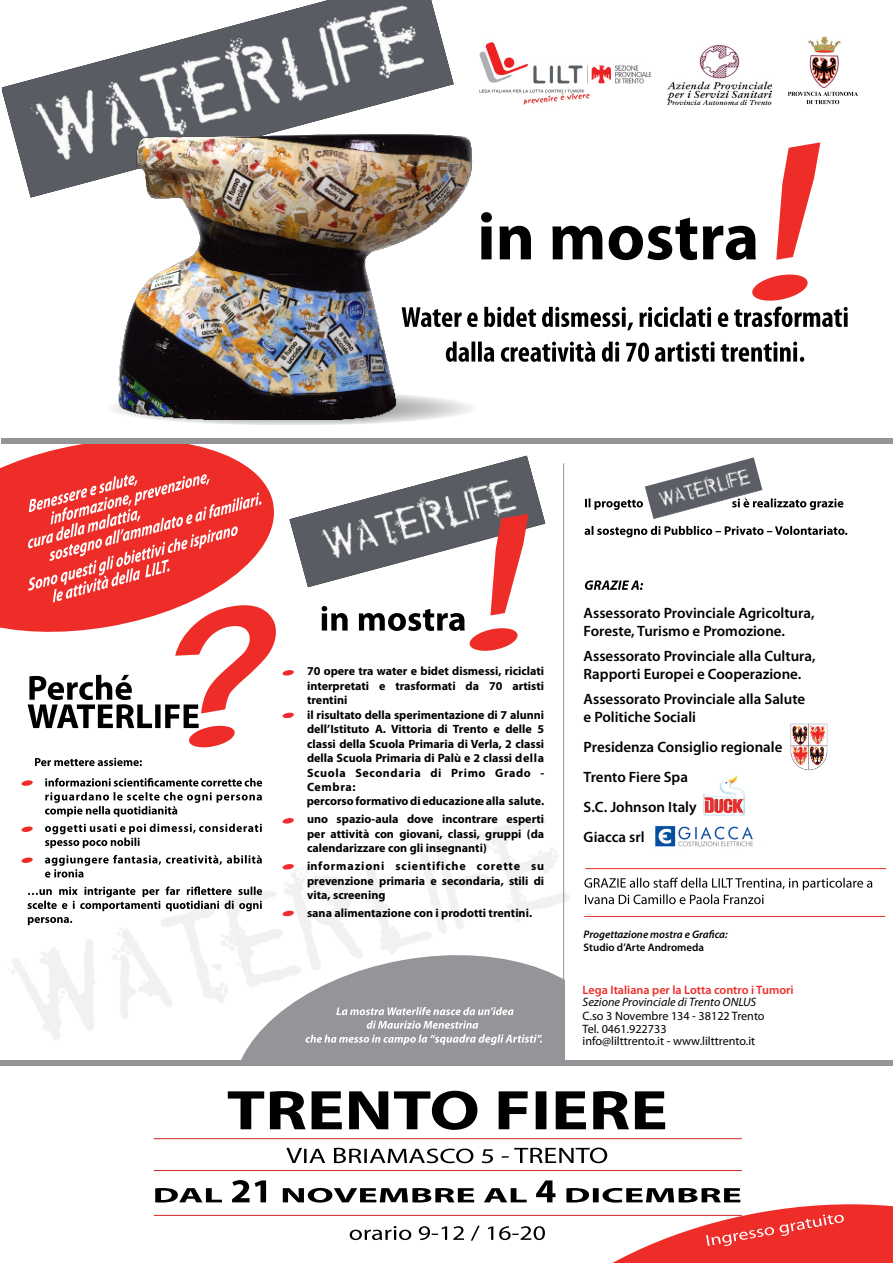
<style>
.page{position:relative;width:893px;height:1263px;background:#fff}
.page>*{position:absolute;margin:0;border:0;box-sizing:border-box;transform-origin:0 0}
.t1{font:600 15px "Myriad Pro";color:#000}
.t2{font:12.15px "Myriad Pro";color:#000}
.t3{font:600 12.15px "Myriad Pro";color:#ee2d28}
.t4{font:italic 12.15px "Myriad Pro";color:#000}
.t5{font:700 12px/14.4px "Myriad Pro";color:#000;text-align:justify}
.t6{font:italic 600 10.95px "Myriad Pro";color:#000}
.t7{font:600 10.95px "Myriad Pro";color:#000}
</style>
<div class="page">
<img style="left:668px;top:45px;width:104px;height:59px">
<hr style="left:154px;top:1138px;width:588px;height:1px;background:#d1232a">
<hr style="left:154px;top:1170px;width:588px;height:1px;background:#d1232a">
<hr style="left:154px;top:1215px;width:588px;height:1px;background:#d1232a">
<svg style="left:286px;top:1147px;width:321px;height:16px"></svg>
<svg style="left:228px;top:1091px;width:437px;height:39px"></svg>
<svg style="left:500px;top:342px;width:304px;height:20px"></svg>
<img style="left:2px;top:0;width:452px;height:198px">
<img style="left:479px;top:42px;width:173px;height:63px">
<img style="left:808px;top:36px;width:33px;height:51px">
<svg style="left:788px;top:92px;width:70px;height:12px"></svg>
<img style="left:645px;top:457px;width:117px;height:62px">
<svg style="left:585px;top:580px;width:58px;height:10px"></svg>
<svg style="left:585px;top:526px;width:262px;height:11px"></svg>
<svg style="left:585px;top:498px;width:258px;height:12px"></svg>
<hr style="left:584px;top:916px;width:301px;height:1px;background:#ee2e33">
<img style="left:655px;top:826px;width:98px;height:21px">
<img style="left:703px;top:776px;width:42px;height:40px">
<hr style="left:585px;top:868px;width:301px;height:1px;background:#ee2e33">
<img style="left:790px;top:723px;width:38px;height:48px">
<svg style="left:584px;top:878px;width:288px;height:26px"></svg>
<svg style="left:155px;top:1180px;width:738px;height:83px"></svg>
<svg style="left:105px;top:391px;width:374px;height:34px"></svg>
<img style="left:89px;top:106px;width:406px;height:313px">
<svg style="left:241px;top:1057px;width:323px;height:3px"></svg>
<svg style="left:45px;top:792px;width:217px;height:11px"></svg>
<svg style="left:45px;top:778px;width:217px;height:8px"></svg>
<svg style="left:35px;top:758px;width:107px;height:8px"></svg>
<svg style="left:21px;top:780px;width:12px;height:6px"></svg>
<svg style="left:0;top:444px;width:228px;height:187px;fill:#ee2d28"></svg>
<img style="left:12px;top:803px;width:558px;height:254px">
<svg style="left:481px;top:212px;width:275px;height:48px"></svg>
<svg style="left:776px;top:142px;width:44px;height:118px"></svg>
<svg style="left:402px;top:271px;width:446px;height:59px"></svg>
<div style="left:1px;top:438px;width:892px;height:6px;background:#939598"></div>
<div style="left:0;top:1060px;width:893px;height:6px;background:#939598"></div>
<hr style="left:563px;top:463px;width:1px;height:583px;background:#939598">
<svg style="left:28px;top:456px;width:517px;height:292px"></svg>
<svg style="left:282px;top:864px;width:12px;height:6px"></svg>
<svg style="left:282px;top:910px;width:12px;height:6px"></svg>
<svg style="left:282px;top:818px;width:12px;height:6px"></svg>
<p class="t5" style="left:307px;top:664px;width:239px;text-indent:-19px">• 70 opere tra water e bidet dismessi, riciclati interpretati e trasformati da 70 artisti trentini</p>
<p class="t5" style="left:307px;top:707px;width:239px;text-indent:-19px">• il risultato della sperimentazione di 7 alunni dell’Istituto A. Vittoria di Trento e delle 5 classi della Scuola Primaria di Verla, 2 classi della Scuola Primaria di Palù e 2 classi della Scuola Secondaria di Primo Grado - Cembra:</p>
<p class="t5" style="left:307px;top:794px;width:239px">percorsoformativodi educazione alla salute.</p>
<p class="t5" style="left:307px;top:812px;width:239px;text-indent:-19px">• uno spazio-aula dove incontrare esperti per attività con giovani, classi, gruppi (da calendarizzare con gli insegnanti)</p>
<p class="t5" style="left:307px;top:859px;width:239px;text-indent:-19px">• informazioni scientifiche corette su prevenzione primaria e secondaria, stili di vita, screening</p>
<p class="t5" style="left:288px;top:906px;width:245px">• sana alimentazione con i prodotti trentini.</p>
<p class="t1" style="left:584px;top:604px;width:232px">Assessorato Provinciale Agricoltura,</p>
<p class="t1" style="left:584px;top:622px;width:203px">Foreste, Turismo e Promozione.</p>
<p class="t1" style="left:584px;top:647px;width:233px">Assessorato Provinciale alla Cultura,</p>
<p class="t1" style="left:584px;top:665px;width:219px">Rapporti Europei e Cooperazione.</p>
<p class="t1" style="left:584px;top:690px;width:223px">Assessorato Provinciale alla Salute</p>
<p class="t1" style="left:584px;top:708px;width:114px">e Politiche Sociali</p>
<p class="t1" style="left:584px;top:738px;width:200px">Presidenza Consiglio regionale</p>
<p class="t1" style="left:584px;top:768px;width:106px">Trento Fiere Spa</p>
<p class="t1" style="left:584px;top:798px;width:114px">S.C. Johnson Italy</p>
<p class="t1" style="left:584px;top:828px;width:62px">Giacca srl</p>
<p class="t6" style="left:584px;top:928px;width:146px">Progettazione mostra e Grafica:</p>
<p class="t7" style="left:584px;top:941px;width:122px">Studio d’Arte Andromeda</p>
<p class="t3" style="left:583px;top:982px;width:213px">Lega Italiana per la Lotta contro i Tumori</p>
<p class="t4" style="left:583px;top:994px;width:175px">Sezione Provinciale di Trento ONLUS</p>
<p class="t2" style="left:583px;top:1009px;width:184px">C.so 3 Novembre 134 - 38122 Trento</p>
<p class="t2" style="left:583px;top:1021px;width:85px">Tel. 0461.922733</p>
<p class="t2" style="left:583px;top:1033px;width:174px">info@lilttrento.it - www.lilttrento.it</p>
</div>
